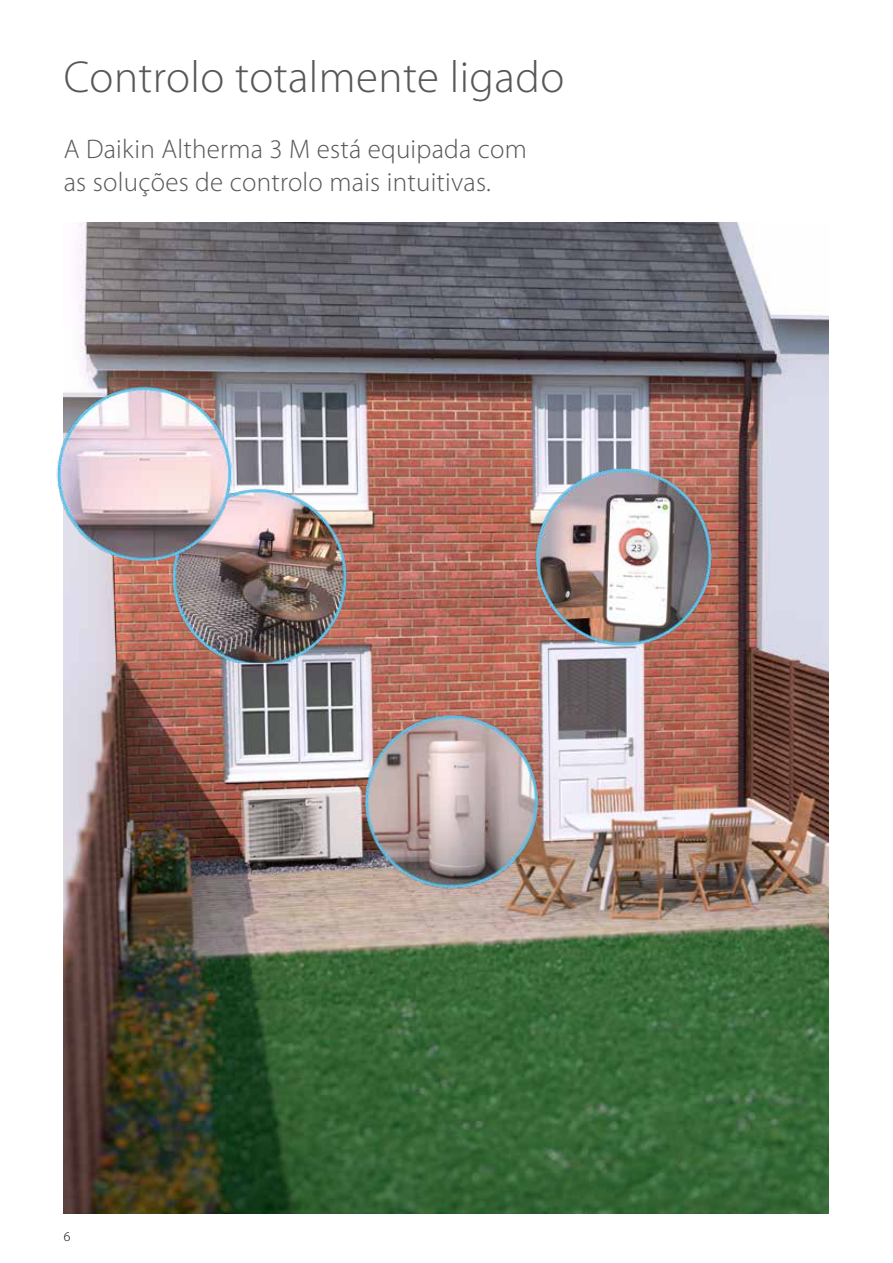
<style>
.page{position:relative;width:893px;height:1263px;background:#fff}
.page>*{position:absolute;margin:0;border:0;box-sizing:border-box;transform-origin:0 0}
.t1{font:300 45px "Myriad Pro";letter-spacing:.01em;color:#575756}
.t2{font:300 27px/33px "Myriad Pro";letter-spacing:.01em;color:#575756}
.t3{font:300 13.5px "Myriad Pro";color:#000}
</style>
<div class="page">
<img style="left:64px;top:223px;width:765px;height:990px">
<img style="left:352px;top:704px;width:221px;height:201px">
<img style="left:532px;top:453px;width:197px;height:203px">
<img style="left:130px;top:466px;width:218px;height:197px">
<img style="left:56px;top:386px;width:183px;height:196px">
<h1 class="t1" style="left:64px;top:52px;width:502px">Controlo totalmente ligado</h1>
<p class="t2" style="left:64px;top:133px;width:465px">A Daikin Altherma 3 M está equipada com as soluções de controlo mais intuitivas.</p>
<p class="t3" style="left:64px;top:1229px;width:8px">6</p>
</div>
